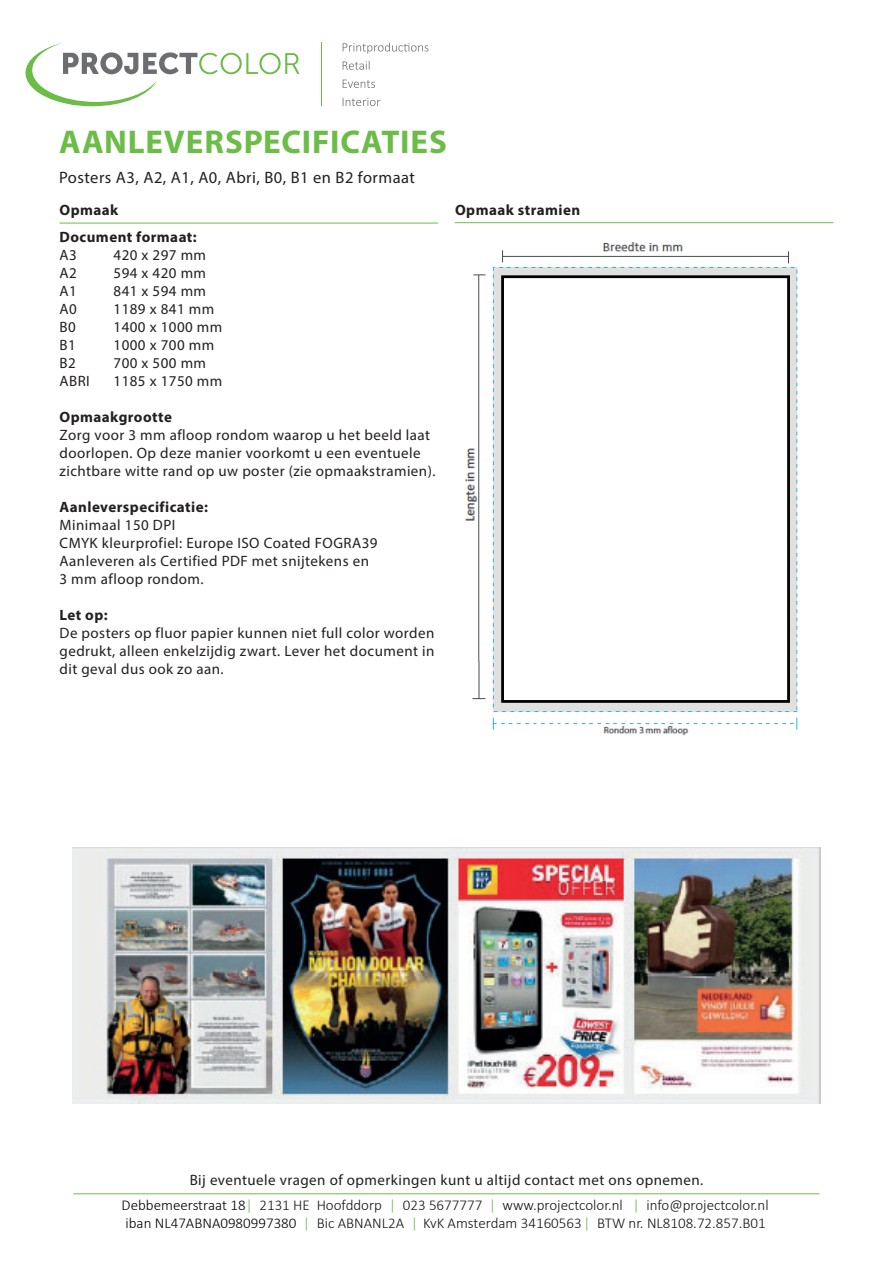
<style>
.page{position:relative;width:893px;height:1263px;background:#fff}
.page>*{position:absolute;margin:0;border:0;box-sizing:border-box;transform-origin:0 0}
.t1{font:700 33px "Myriad Pro";letter-spacing:.025em;color:#6bbd48}
.t2{font:16.5px "Myriad Pro";letter-spacing:.03em;color:#231f20}
.t3{font:15px/18px "Myriad Pro";letter-spacing:.03em;color:#231f20}
.t4{font:300 15px/18px "Calibri";color:#121416}
.t5{font:700 15px "Myriad Pro";letter-spacing:.03em;color:#231f20}
.s1{color:#000001}
.s2{color:#68bc46}
</style>
<div class="page">
<hr style="left:60px;top:223px;width:378px;height:1px;background:#6bbd48">
<hr style="left:455px;top:222px;width:378px;height:1px;background:#6bbd48">
<img style="left:73px;top:847px;width:747px;height:257px">
<img style="left:464px;top:242px;width:334px;height:494px">
<hr style="left:321px;top:43px;width:1px;height:63px;background:#6bbd48">
<svg style="left:26px;top:43px;width:274px;height:63px"></svg>
<svg style="left:343px;top:43px;width:85px;height:11px"></svg>
<svg style="left:343px;top:61px;width:27px;height:9px"></svg>
<svg style="left:343px;top:80px;width:32px;height:8px"></svg>
<svg style="left:343px;top:98px;width:37px;height:8px"></svg>
<hr style="left:73px;top:1193px;width:746px;height:1px;background:#6bbd48">
<h1 class="t1" style="left:59px;top:120px;width:389px">AANLEVERSPECIFICATIES</h1>
<p class="t2" style="left:59px;top:168px;width:358px">Posters A3, A2, A1, A0, Abri, B0, B1 en B2 formaat</p>
<p class="t5" style="left:60px;top:200px;width:60px">Opmaak</p>
<p class="t5" style="left:455px;top:200px;width:127px">Opmaak stramien</p>
<p class="t5" style="left:60px;top:227px;width:139px">Document formaat:</p>
<p class="t3" style="left:60px;top:246px;width:19px">A3</p>
<p class="t3" style="left:114px;top:246px;width:94px">420 x 297 mm</p>
<p class="t3" style="left:60px;top:264px;width:19px">A2</p>
<p class="t3" style="left:114px;top:264px;width:94px">594 x 420 mm</p>
<p class="t3" style="left:60px;top:282px;width:19px">A1</p>
<p class="t3" style="left:114px;top:282px;width:94px">841 x 594 mm</p>
<p class="t3" style="left:60px;top:300px;width:19px">A0</p>
<p class="t3" style="left:114px;top:300px;width:102px">1189 x 841 mm</p>
<p class="t3" style="left:60px;top:318px;width:18px">B0</p>
<p class="t3" style="left:114px;top:318px;width:110px">1400 x 1000 mm</p>
<p class="t3" style="left:60px;top:336px;width:18px">B1</p>
<p class="t3" style="left:114px;top:336px;width:102px">1000 x 700 mm</p>
<p class="t3" style="left:60px;top:354px;width:18px">B2</p>
<p class="t3" style="left:114px;top:354px;width:94px">700 x 500 mm</p>
<p class="t3" style="left:60px;top:372px;width:32px">ABRI</p>
<p class="t3" style="left:114px;top:372px;width:110px">1185 x 1750 mm</p>
<p class="t5" style="left:60px;top:407px;width:114px">Opmaakgrootte</p>
<p class="t3" style="left:60px;top:426px;width:377px">Zorg voor 3 mm afloop rondom waarop u het beeld laat doorlopen. Op deze manier voorkomt u een eventuele zichtbare witte rand op uw poster (zie opmaakstramien).</p>
<p class="t5" style="left:60px;top:497px;width:150px">Aanleverspecificatie:</p>
<p class="t3" style="left:60px;top:516px;width:320px">Minimaal 150 DPI<br>CMYK kleurprofiel: Europe ISO Coated FOGRA39<br>Aanleveren als Certified PDF met snijtekens en<br>3 mm afloop rondom.</p>
<p class="t5" style="left:60px;top:605px;width:50px">Let op:</p>
<p class="t3" style="left:60px;top:624px;width:376px;text-align:justify">De posters op fluor papier kunnen niet full color worden gedrukt, alleen enkelzijdig zwart. Lever het document in dit geval dus ook zo aan.</p>
<p class="t3" style="left:190px;top:1171px;width:515px">Bij eventuele vragen of opmerkingen kunt u altijd contact met ons opnemen.</p>
<p class="t4" style="left:122px;top:1195px;width:649px"><span class="s1">Debbemeerstraat 18</span> <span class="s2">|</span> 2131 HE Hoofddorp <span class="s2">|</span> 023 5677777 <span class="s2">|</span> www.projectcolor.nl <span class="s2">|</span> info@projectcolor.nl <span class="s1">iban NL47ABNA0980997380</span> <span class="s2">|</span> Bic ABNANL2A <span class="s2">|</span> KvK Amsterdam 34160563 <span class="s2">|</span> BTW nr. NL8108.72.857.B01</p>
</div>
